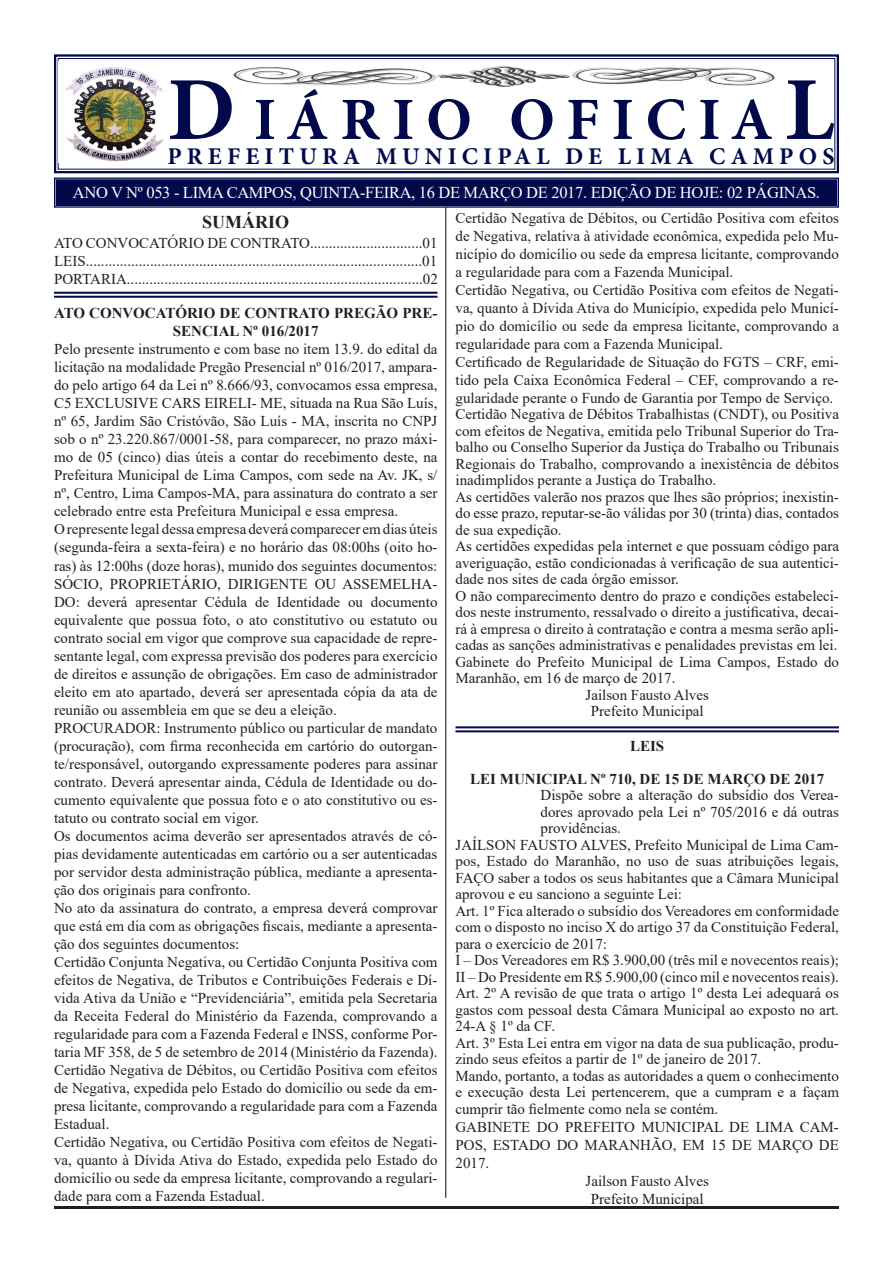
<style>
.page{position:relative;width:893px;height:1263px;background:#fff}
.page>*{position:absolute;margin:0;border:0;box-sizing:border-box;transform-origin:0 0}
.t1{font:700 60px "Minion Pro";letter-spacing:.19em;color:#01094a}
.t2{font:700 24px "Minion Pro";letter-spacing:.215em;color:#01094a}
.t3{font:700 18px "Times New Roman";color:#231f20}
.t4{font:16.5px "Times New Roman";letter-spacing:-.02em;color:#fff}
.t5{font:15px/18px "Times New Roman";color:#231f20;text-align:justify}
.t6{font:700 15px/18px "Times New Roman";color:#231f20;text-align:center}
.s1{font-size:90px}
</style>
<div class="page">
<svg style="left:54px;top:54px;width:785px;height:120px"></svg>
<div style="left:58px;top:58px;width:777px;height:112px;border:1px solid #01094a"></div>
<svg style="left:54px;top:177px;width:785px;height:31px;background:#111855"></svg>
<div style="left:56px;top:179px;width:781px;height:27px;border:1px solid #01094a"></div>
<div style="left:57px;top:181px;width:779px;height:23px;border:1px solid #01094a"></div>
<hr style="left:54px;top:1206px;width:785px;height:3px;background:#231f20">
<hr style="left:54px;top:292px;width:383px;height:2px;background:#01094a">
<hr style="left:54px;top:296px;width:383px;height:2px;background:#01094a">
<hr style="left:445px;top:207px;width:1px;height:991px;background:#231f20">
<img style="left:58px;top:62px;width:111px;height:101px">
<img style="left:230px;top:66px;width:550px;height:21px">
<hr style="left:455px;top:726px;width:384px;height:2px;background:#01094a">
<hr style="left:455px;top:730px;width:384px;height:2px;background:#01094a">
<p class="t1" style="left:167px;top:77px;width:669px"><span class="s1">D</span>IÁRIO OFICIA<span class="s1">L</span></p>
<p class="t2" style="left:168px;top:140px;width:668px">PREFEITURA MUNICIPAL DE LIMA CAMPOS</p>
<p class="t4" style="left:73px;top:181px;width:748px">ANO V Nº 053 - LIMA CAMPOS, QUINTA-FEIRA, 16 DE MARÇO DE 2017. EDIÇÃO DE HOJE: 02 PÁGINAS.</p>
<p class="t3" style="left:202px;top:209px;width:88px">SUMÁRIO</p>
<p class="t5" style="left:54px;top:233px;width:385px">ATO CONVOCATÓRIO DE CONTRATO..............................01</p>
<p class="t5" style="left:54px;top:251px;width:385px">LEIS.........................................................................................01</p>
<p class="t5" style="left:54px;top:269px;width:385px">PORTARIA...............................................................................02</p>
<p class="t6" style="left:54px;top:304px;width:385px">ATO CONVOCATÓRIO DE CONTRATO PREGÃO PRE-<br>SENCIAL Nº 016/2017</p>
<p class="t5" style="left:54px;top:340px;width:385px">Pelo presente instrumento e com base no item 13.9. do edital da licitação na modalidade Pregão Presencial nº 016/2017, ampara&shy;do pelo artigo 64 da Lei nº 8.666/93, convocamos essa empresa, C5 EXCLUSIVE CARS EIRELI- ME, situada na Rua São Luís, nº 65, Jardim São Cristóvão, São Luís - MA, inscrita no CNPJ sob o nº 23.220.867/0001-58, para comparecer, no prazo máxi&shy;mo de 05 (cinco) dias úteis a contar do recebimento deste, na Prefeitura Municipal de Lima Campos, com sede na Av. JK, s/ nº, Centro, Lima Campos-MA, para assinatura do contrato a ser celebrado entre esta Prefeitura Municipal e essa empresa.</p>
<p class="t5" style="left:54px;top:520px;width:385px">O represente legal dessa empresa deverá comparecer em dias úteis (segunda-feira a sexta-feira) e no horário das 08:00hs (oito ho&shy;ras) às 12:00hs (doze horas), munido dos seguintes documentos:</p>
<p class="t5" style="left:54px;top:574px;width:385px">SÓCIO, PROPRIETÁRIO, DIRIGENTE OU ASSEMELHA-DO: deverá apresentar Cédula de Identidade ou documento equivalente que possua foto, o ato constitutivo ou estatuto ou contrato social em vigor que comprove sua capacidade de repre&shy;sentante legal, com expressa previsão dos poderes para exercício de direitos e assunção de obrigações. Em caso de administrador eleito em ato apartado, deverá ser apresentada cópia da ata de reunião ou assembleia em que se deu a eleição.</p>
<p class="t5" style="left:54px;top:718px;width:385px">PROCURADOR: Instrumento público ou particular de mandato (procuração), com firma reconhecida em cartório do outorgan&shy;te/responsável, outorgando expressamente poderes para assinar contrato. Deverá apresentar ainda, Cédula de Identidade ou do&shy;cumento equivalente que possua foto e o ato constitutivo ou es&shy;tatuto ou contrato social em vigor.</p>
<p class="t5" style="left:54px;top:826px;width:385px">Os documentos acima deverão ser apresentados através de có&shy;pias devidamente autenticadas em cartório ou a ser autenticadas por servidor desta administração pública, mediante a apresenta&shy;ção dos originais para confronto.</p>
<p class="t5" style="left:54px;top:898px;width:385px">No ato da assinatura do contrato, a empresa deverá comprovar que está em dia com as obrigações fiscais, mediante a apresenta&shy;ção dos seguintes documentos:</p>
<p class="t5" style="left:54px;top:952px;width:385px">Certidão Conjunta Negativa, ou Certidão Conjunta Positiva com efeitos de Negativa, de Tributos e Contribuições Federais e Dí&shy;vida Ativa da União e “Previdenciária”, emitida pela Secretaria da Receita Federal do Ministério da Fazenda, comprovando a regularidade para com a Fazenda Federal e INSS, conforme Por&shy;taria MF 358, de 5 de setembro de 2014 (Ministério da Fazenda).</p>
<p class="t5" style="left:54px;top:1060px;width:385px">Certidão Negativa de Débitos, ou Certidão Positiva com efeitos de Negativa, expedida pelo Estado do domicílio ou sede da em&shy;presa licitante, comprovando a regularidade para com a Fazenda Estadual.</p>
<p class="t5" style="left:54px;top:1132px;width:385px">Certidão Negativa, ou Certidão Positiva com efeitos de Negati&shy;va, quanto à Dívida Ativa do Estado, expedida pelo Estado do domicílio ou sede da empresa licitante, comprovando a regulari&shy;dade para com a Fazenda Estadual.</p>
<p class="t5" style="left:455px;top:208px;width:385px">Certidão Negativa de Débitos, ou Certidão Positiva com efeitos de Negativa, relativa à atividade econômica, expedida pelo Mu&shy;nicípio do domicílio ou sede da empresa licitante, comprovando a regularidade para com a Fazenda Municipal.</p>
<p class="t5" style="left:455px;top:280px;width:385px">Certidão Negativa, ou Certidão Positiva com efeitos de Negati&shy;va, quanto à Dívida Ativa do Município, expedida pelo Municí&shy;pio do domicílio ou sede da empresa licitante, comprovando a regularidade para com a Fazenda Municipal.</p>
<p class="t5" style="left:455px;top:352px;width:385px">Certificado de Regularidade de Situação do FGTS – CRF, emi&shy;tido pela Caixa Econômica Federal – CEF, comprovando a re&shy;gularidade perante o Fundo de Garantia por Tempo de Serviço.</p>
<p class="t5" style="left:455px;top:406px;width:385px;line-height:16.5px">Certidão Negativa de Débitos Trabalhistas (CNDT), ou Positiva com efeitos de Negativa, emitida pelo Tribunal Superior do Tra&shy;balho ou Conselho Superior da Justiça do Trabalho ou Tribunais Regionais do Trabalho, comprovando a inexistência de débitos inadimplidos perante a Justiça do Trabalho.</p>
<p class="t5" style="left:455px;top:488px;width:385px;line-height:16.5px">As certidões valerão nos prazos que lhes são próprios; inexistin&shy;do esse prazo, reputar-se-ão válidas por 30 (trinta) dias, contados de sua expedição.</p>
<p class="t5" style="left:455px;top:538px;width:385px;line-height:16.5px">As certidões expedidas pela internet e que possuam código para averiguação, estão condicionadas à verificação de sua autentici&shy;dade nos sites de cada órgão emissor.</p>
<p class="t5" style="left:455px;top:587px;width:385px;line-height:16.5px">O não comparecimento dentro do prazo e condições estabeleci&shy;dos neste instrumento, ressalvado o direito a justificativa, decai&shy;rá à empresa o direito à contratação e contra a mesma serão apli&shy;cadas as sanções administrativas e penalidades previstas em lei.</p>
<p class="t5" style="left:455px;top:653px;width:385px;line-height:16.5px">Gabinete do Prefeito Municipal de Lima Campos, Estado do<br>Maranhão, em 16 de março de 2017.</p>
<p class="t5" style="left:586px;top:685px;width:125px">Jailson Fausto Alves</p>
<p class="t5" style="left:591px;top:702px;width:114px">Prefeito Municipal</p>
<p class="t6" style="left:630px;top:736px;width:36px">LEIS</p>
<p class="t6" style="left:470px;top:769px;width:355px">LEI MUNICIPAL Nº 710, DE 15 DE MARÇO DE 2017</p>
<p class="t5" style="left:540px;top:787px;width:300px;line-height:16.5px">Dispõe sobre a alteração do subsídio dos Verea&shy;dores aprovado pela Lei nº 705/2016 e dá outras providências.</p>
<p class="t5" style="left:455px;top:836px;width:385px;line-height:16.5px">JAÍLSON FAUSTO ALVES, Prefeito Municipal de Lima Cam&shy;pos, Estado do Maranhão, no uso de suas atribuições legais, FAÇO saber a todos os seus habitantes que a Câmara Municipal aprovou e eu sanciono a seguinte Lei:</p>
<p class="t5" style="left:455px;top:902px;width:385px;line-height:16.5px">Art. 1º Fica alterado o subsídio dos Vereadores em conformidade com o disposto no inciso X do artigo 37 da Constituição Federal, para o exercício de 2017:</p>
<p class="t5" style="left:455px;top:951px;width:385px">I – Dos Vereadores em R$ 3.900,00 (três mil e novecentos reais);</p>
<p class="t5" style="left:455px;top:967px;width:385px">II – Do Presidente em R$ 5.900,00 (cinco mil e novecentos reais).</p>
<p class="t5" style="left:455px;top:985px;width:385px;line-height:16.5px">Art. 2º A revisão de que trata o artigo 1º desta Lei adequará os gastos com pessoal desta Câmara Municipal ao exposto no art.<br>24-A § 1º da CF.</p>
<p class="t5" style="left:455px;top:1034px;width:385px;line-height:16.5px">Art. 3º Esta Lei entra em vigor na data de sua publicação, produ&shy;zindo seus efeitos a partir de 1º de janeiro de 2017.</p>
<p class="t5" style="left:455px;top:1067px;width:385px;line-height:16.5px">Mando, portanto, a todas as autoridades a quem o conhecimento e execução desta Lei pertencerem, que a cumpram e a façam cumprir tão fielmente como nela se contém.</p>
<p class="t5" style="left:455px;top:1117px;width:385px">GABINETE DO PREFEITO MUNICIPAL DE LIMA CAM-POS, ESTADO DO MARANHÃO, EM 15 DE MARÇO DE 2017.</p>
<p class="t5" style="left:586px;top:1171px;width:125px">Jailson Fausto Alves</p>
<p class="t5" style="left:591px;top:1189px;width:114px">Prefeito Municipal</p>
</div>
